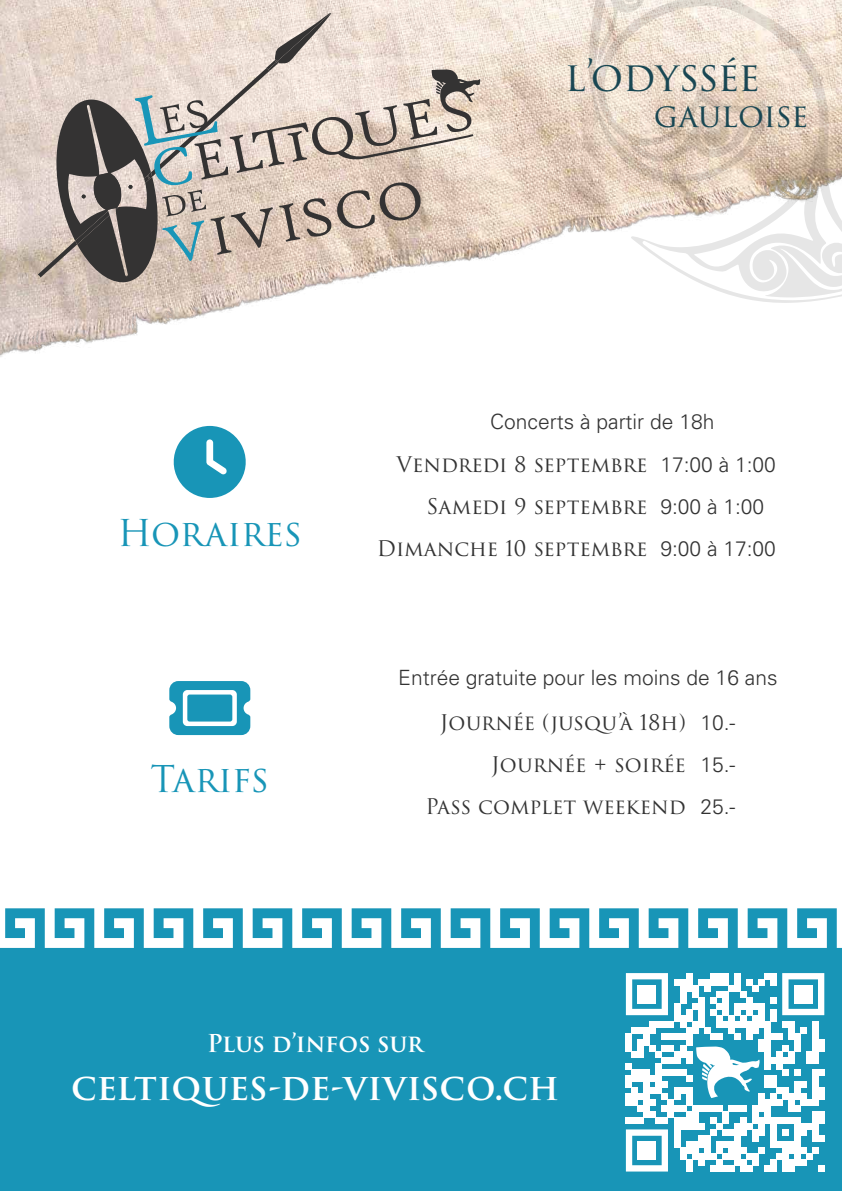
<style>
.page{position:relative;width:842px;height:1191px;background:#fff}
.page>*{position:absolute;margin:0;border:0;box-sizing:border-box;transform-origin:0 0}
.t1{font:40px "Trajan Pro 3";letter-spacing:-.015em;color:#194753}
.t2{font:600 36px "Trajan Pro 3";letter-spacing:-.01em;color:#fff}
.t3{font:36px "Trajan Pro 3";letter-spacing:-.01em;color:#1895b7}
.t4{font:32px "Trajan Pro 3";letter-spacing:-.005em;color:#194753}
.t5{font:600 24px "Trajan Pro 3";letter-spacing:-.01em;color:#fff}
.t6{font:21px/42px "Trajan Pro 3";color:#333;text-align:right}
.t7{font:300 21px/42px "Univers";color:#333}
</style>
<div class="page">
<img style="left:0;top:0;width:589px;height:357px">
<div style="left:0;top:1000px;width:842px;height:191px;background:#1895b7"></div>
<svg style="left:0;top:908px;width:842px;height:99px;fill:#1895b7"></svg>
<svg style="left:589px;top:0;width:253px;height:303px"></svg>
<svg style="left:598px;top:0;width:94px;height:65px;background:#e9ddd0"></svg>
<svg style="left:628px;top:108px;width:127px;height:54px;background:#dac7b5"></svg>
<svg style="left:765px;top:242px;width:77px;height:56px"></svg>
<svg style="left:38px;top:13px;width:442px;height:269px;background:#c6b9b0"></svg>
<svg style="left:626px;top:973px;width:198px;height:198px"></svg>
<h1 class="t1" style="left:565px;top:49px;width:197px">l’odyssée</h1>
<h3 class="t4" style="left:654px;top:94px;width:156px">gauloise</h3>
<h2 class="t3" style="left:117px;top:508px;width:186px">Horaires</h2>
<h2 class="t3" style="left:151px;top:754px;width:120px">Tarifs</h2>
<p class="t7" style="left:490px;top:401px;width:226px">Concerts à partir de 18h</p>
<p class="t6" style="left:377px;top:444px;width:272px">Vendredi 8 septembre<br>Samedi 9 septembre<br>Dimanche 10 septembre</p>
<p class="t7" style="left:660px;top:443px;width:117px">17:00 à 1:00<br>9:00 à 1:00<br>9:00 à 17:00</p>
<p class="t7" style="left:398px;top:656px;width:381px">Entrée gratuite pour les moins de 16 ans</p>
<p class="t6" style="left:425px;top:702px;width:262px">Journée (jusqu’à 18h)<br>Journée + soirée<br>Pass complet weekend</p>
<p class="t7" style="left:700px;top:701px;width:37px;text-align:justify">10.- 15.- 25.-</p>
<p class="t5" style="left:207px;top:1025px;width:218px">Plus d’infos sur</p>
<h2 class="t2" style="left:71px;top:1061px;width:489px">celtiques-de-vivisco.ch</h2>
</div>
